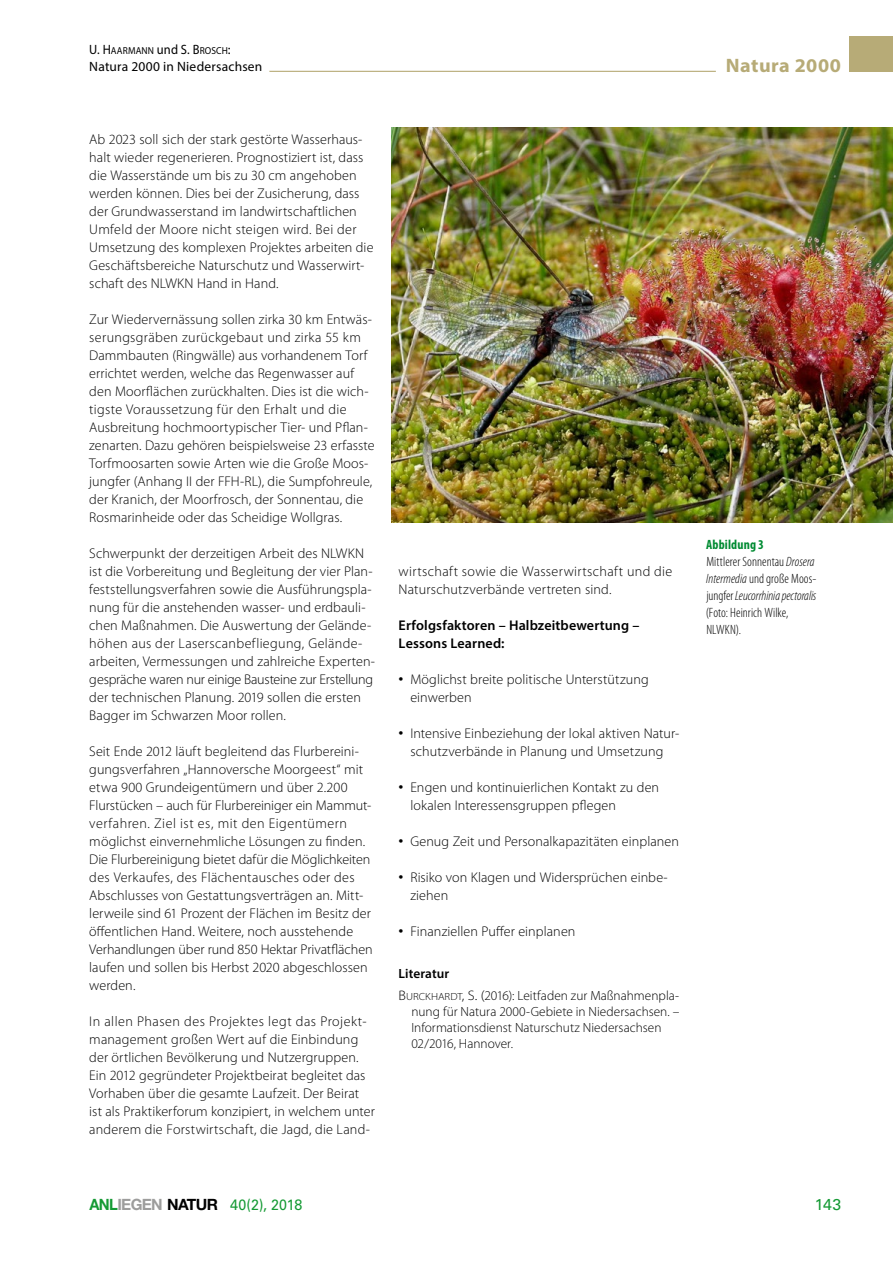
<style>
.page{position:relative;width:893px;height:1263px;background:#fff}
.page>*{position:absolute;margin:0;border:0;box-sizing:border-box;transform-origin:0 0}
.t1{font:700 19.5px "Myriad Pro";letter-spacing:.025em;color:#b7ab77}
.t2{font:15.75px "Univers LT Std";color:#159a34}
.t3{font:15px "Univers LT Std";letter-spacing:-.005em;color:#159a34;scale:.95 1}
.P1__Fließtext_2Sp{font:300 14.1px/18px "Myriad Pro";letter-spacing:.005em;color:#000}
.P1__Fließtext_2Sp-2{font:600 14.1px/18px "Myriad Pro";letter-spacing:.01em;color:#000}
.P5__Bildlegende{font:300 condensed 13.5px/16.8px "Myriad Pro";letter-spacing:.005em;color:#000}
.t4{font:13.5px "Myriad Pro";letter-spacing:.015em;color:#000}
.P8__GliedLit{font:300 13.35px/15.9px "Myriad Pro";color:#000}
.P8__GliedLit-2{font:600 13.35px "Myriad Pro";letter-spacing:.005em;color:#000}
.t5{font:10.2px "Myriad Pro";letter-spacing:.015em;color:#000;scale:.93 1}
.s1{font-size:13.5px}
.s2{font-style:inherit}
.s3{font-family:"Arial";font-weight:400}
.s4{font-size:13.8px}
.s5{font-size:10.35px}
.s6{font-weight:700;color:#008b32}
.s7{font-style:italic}
.s8{font-family:"Helvetica Neue";font-weight:700;font-size:15.6px}
.s9{font-family:"Helvetica Neue";font-weight:700;font-size:15.6px;color:#9d9d9c}
.s10{font-family:"Helvetica Neue";font-weight:700;font-size:15.6px;color:#000}
</style>
<div class="page">
<img style="left:392px;top:127px;width:501px;height:395px">
<div style="left:850px;top:36px;width:43px;height:35px;background:#b7ab77"></div>
<hr style="left:269px;top:71px;width:447px;height:1px;background:#b7ab77">
<p class="t5" style="left:89px;top:45px;width:154px"><span class="s1">U.</span> <span class="s1">H</span>AARMANN <span class="s1">und S.</span> <span class="s1">B</span>ROSCH<span class="s1">:</span></p>
<p class="t4" style="left:89px;top:58px;width:175px">Natura <span class="s2">2000</span> in Niedersachsen</p>
<p class="P1__Fließtext_2Sp" style="left:89px;top:130px;width:286px">Ab 2023 soll sich der stark gestörte Wasserhaus&shy;halt wieder regenerieren. Prognostiziert ist, dass die Wasserstände um bis zu 30 cm angehoben werden können. Dies bei der Zusicherung, dass der Grundwasserstand im landwirtschaftlichen Umfeld der Moore nicht steigen wird. Bei der Umsetzung des komplexen Projektes arbeiten die Geschäftsbereiche Naturschutz und Wasserwirt&shy;schaft des NLWKN Hand in Hand.</p>
<p class="P1__Fließtext_2Sp" style="left:89px;top:310px;width:287px">Zur Wiedervernässung sollen zirka 30 km Entwäs&shy;serungsgräben zurückgebaut und zirka 55 km Dammbauten (Ringwälle) aus vorhandenem Torf errichtet werden, welche das Regenwasser auf den Moorflächen zurückhalten. Dies ist die wich&shy;tigste Voraussetzung für den Erhalt und die Ausbreitung hochmoortypischer Tier- und Pflan&shy;zenarten. Dazu gehören beispielsweise 23 erfasste Torfmoosarten sowie Arten wie die Große Moos&shy;jungfer (Anhang II der FFH-RL), die Sumpfohreule, der Kranich, der Moorfrosch, der Sonnentau, die Rosmarinheide oder das Scheidige Wollgras.</p>
<p class="P1__Fließtext_2Sp" style="left:89px;top:544px;width:287px">Schwerpunkt der derzeitigen Arbeit des NLWKN ist die Vorbereitung und Begleitung der vier Plan&shy;feststellungsverfahren sowie die Ausführungspla&shy;nung für die anstehenden wasser- und erdbauli&shy;chen Maßnahmen. Die Auswertung der Gelände&shy;höhen aus der Laserscanbefliegung, Gelände&shy;arbeiten, Vermessungen und zahlreiche Experten&shy;gespräche waren nur einige Bausteine zur Erstellung der technischen Planung. 2019 sollen die ersten Bagger im Schwarzen Moor rollen.</p>
<p class="P1__Fließtext_2Sp" style="left:89px;top:742px;width:285px">Seit Ende 2012 läuft begleitend das Flurbereini&shy;gungsverfahren „Hannoversche Moorgeest“ mit etwa 900 Grundeigentümern und über 2.200<br>Flurstücken – auch für Flurbereiniger ein Mammut&shy;verfahren. Ziel ist es, mit den Eigentümern möglichst einvernehmliche Lösungen zu finden.<br>Die Flurbereinigung bietet dafür die Möglichkeiten des Verkaufes, des Flächentausches oder des Abschlusses von Gestattungsverträgen an. Mitt&shy;lerweile sind 61 Prozent der Flächen im Besitz der öffentlichen Hand. Weitere, noch ausstehende Verhandlungen über rund 850 Hektar Privatflächen laufen und sollen bis Herbst 2020 abgeschlossen werden.</p>
<p class="P1__Fließtext_2Sp" style="left:89px;top:1012px;width:287px">In allen Phasen des Projektes legt das Projekt&shy;management großen Wert auf die Einbindung der örtlichen Bevölkerung und Nutzergruppen.<br>Ein 2012 gegründeter Projektbeirat begleitet das Vorhaben über die gesamte Laufzeit. Der Beirat ist als Praktikerforum konzipiert, in welchem unter anderem die Forstwirtschaft, die Jagd, die Land-</p>
<p class="P1__Fließtext_2Sp" style="left:399px;top:562px;width:275px">wirtschaft sowie die Wasserwirtschaft und die<br>Naturschutzverbände vertreten sind.</p>
<p class="P1__Fließtext_2Sp-2" style="left:399px;top:616px;width:242px">Erfolgsfaktoren – Halbzeitbewertung –<br>Lessons Learned:</p>
<p class="P1__Fließtext_2Sp" style="left:410px;top:670px;width:240px;text-indent:-12px"><span class="s3">•</span> Möglichst breite politische Unterstützung einwerben</p>
<p class="P1__Fließtext_2Sp" style="left:399px;top:724px;width:282px;text-align:center"><span class="s3">•</span> Intensive Einbeziehung der lokal aktiven Natur&shy;schutzverbände in Planung und Umsetzung</p>
<p class="P1__Fließtext_2Sp" style="left:410px;top:778px;width:250px;text-indent:-12px"><span class="s3">•</span> Engen und kontinuierlichen Kontakt zu den lokalen Interessensgruppen pflegen</p>
<p class="P1__Fließtext_2Sp" style="left:399px;top:832px;width:282px"><span class="s3">•</span> Genug Zeit und Personalkapazitäten einplanen</p>
<p class="P1__Fließtext_2Sp" style="left:410px;top:868px;width:259px;text-indent:-12px"><span class="s3">•</span> Risiko von Klagen und Widersprüchen einbe&shy;ziehen</p>
<p class="P1__Fließtext_2Sp" style="left:399px;top:922px;width:178px"><span class="s3">•</span> Finanziellen Puffer einplanen</p>
<p class="P8__GliedLit-2" style="left:399px;top:965px;width:52px">Literatur</p>
<p class="P8__GliedLit" style="left:411px;top:988px;width:270px;text-indent:-13px"><span class="s4">B</span> <span class="s5">URCKHARDT</span><span class="s4">, S. (</span>2016): Leitfaden zur Maßnahmenpla&shy;nung für Natura 2000-Gebiete in Niedersachsen. – Informationsdienst Naturschutz Niedersachsen 02/2016, Hannover.</p>
<h1 class="t1" style="left:726px;top:53px;width:117px">Natura 2000</h1>
<p class="P5__Bildlegende" style="left:706px;top:536px;width:112px"><span class="s6">Abbildung 3<br></span>Mittlerer Sonnentau <span class="s7">Drosera<br>Intermedia</span> und große Moos&shy;jungfer <span class="s7">Leucorrhinia pectoralis </span>(Foto: Heinrich Wilke,<br>NLWKN).</p>
<p class="t3" style="left:89px;top:1195px;width:226px"><span class="s8">ANL</span><span class="s9">IEGEN</span> <span class="s10">NATUR</span> 40(2), 2018</p>
<p class="t2" style="left:815px;top:1195px;width:28px">143</p>
</div>
